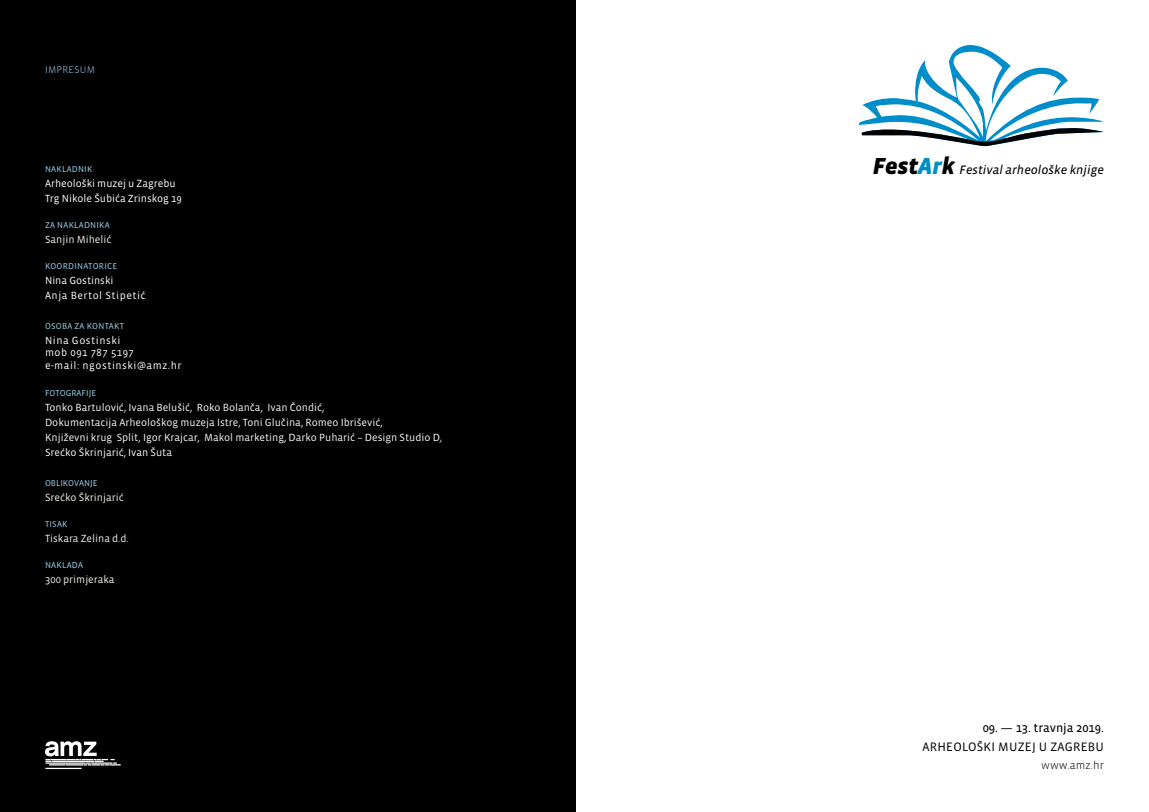
<style>
.page{position:relative;width:1149px;height:812px;background:#fff}
.page>*{position:absolute;margin:0;border:0;box-sizing:border-box;transform-origin:0 0}
.t1{font:12.5px/18.5px "Vista Sans OTCE";letter-spacing:.02em;color:#000;text-align:right}
.t2{font:italic 12.5px "Vista Sans OTCE";color:#000}
.t3{font:300 11.25px "Vista Sans OTCE";letter-spacing:.01em;color:#000}
.t4{font:10.62px/15px "Vista Sans OTCE";color:#faf9f5}
.t5{font:10.62px/12.5px "Vista Sans OTCE";letter-spacing:.05em;color:#fff}
.t6{font:10.62px "Vista Sans OTCE";color:#f1efe5}
.t7{font:10.62px/15px "Vista Sans OTCE";color:#fff}
.t8{font:300 10px "Vista Sans OTCE";letter-spacing:.025em;color:#9bd0ec}
.t9{font:8.75px "Vista Sans OTCE";letter-spacing:.025em;color:#9bd0ec}
.t10{font:8.75px "Vista Sans OTCE";color:#9bd0ec}
.s1{font-weight:900;font-size:23.75px}
.s2{font-weight:900;font-size:23.75px;color:#008ec8}
.s3{font-style:inherit}
</style>
<div class="page">
<div style="left:0;top:0;width:575px;height:811px;background:#000"></div>
<svg style="left:45px;top:741px;width:76px;height:28px"></svg>
<svg style="left:858px;top:45px;width:245px;height:101px"></svg>
<p class="t8" style="left:45px;top:64px;width:51px">IMPRESUM</p>
<p class="t9" style="left:45px;top:164px;width:49px">NAKLADNIK</p>
<p class="t7" style="left:45px;top:176px;width:138px">Arheološki muzej u Zagrebu<br>Trg Nikole Šubića Zrinskog 19</p>
<p class="t9" style="left:45px;top:220px;width:66px">ZA NAKLADNIKA</p>
<p class="t6" style="left:45px;top:233px;width:68px">Sanjin Mihelić</p>
<p class="t9" style="left:45px;top:261px;width:74px">KOORDINATORICE</p>
<p class="t5" style="left:45px;top:272px;width:102px;line-height:15px">Nina Gostinski<br>Anja Bertol Stipetić</p>
<p class="t9" style="left:45px;top:321px;width:80px">OSOBA ZA KONTAKT</p>
<p class="t5" style="left:45px;top:334px;width:138px">Nina Gostinski<br>mob 091 787 5197<br>e-mail: ngostinski@amz.hr</p>
<p class="t10" style="left:45px;top:388px;width:53px">FOTOGRAFIJE</p>
<p class="t4" style="left:45px;top:400px;width:398px">Tonko Bartulović, Ivana Belušić, Roko Bolanča, Ivan Čondić,<br>Dokumentacija Arheološkog muzeja Istre, Toni Glučina, Romeo Ibrišević,<br>Književni krug Split, Igor Krajcar, Makol marketing, Darko Puharić – Design Studio D, Srećko Škrinjarić, Ivan Šuta</p>
<p class="t10" style="left:45px;top:478px;width:54px">OBLIKOVANJE</p>
<p class="t6" style="left:45px;top:491px;width:80px">Srećko Škrinjarić</p>
<p class="t9" style="left:45px;top:519px;width:24px">TISAK</p>
<p class="t6" style="left:45px;top:532px;width:85px">Tiskara Zelina d.d.</p>
<p class="t9" style="left:45px;top:559px;width:39px">NAKLADA</p>
<p class="t6" style="left:45px;top:573px;width:71px">300 primjeraka</p>
<p class="t2" style="left:872px;top:162px;width:233px"><span class="s1">Fest</span><span class="s2">Ar</span><span class="s1">k</span> Festival arheološke knjige</p>
<p class="t1" style="left:922px;top:718px;width:183px"><span class="s3">09. — 13. travnja 2019.<br></span>ARHEOLOŠKI MUZEJ U ZAGREBU</p>
<p class="t3" style="left:1040px;top:759px;width:64px">www.amz.hr</p>
</div>
